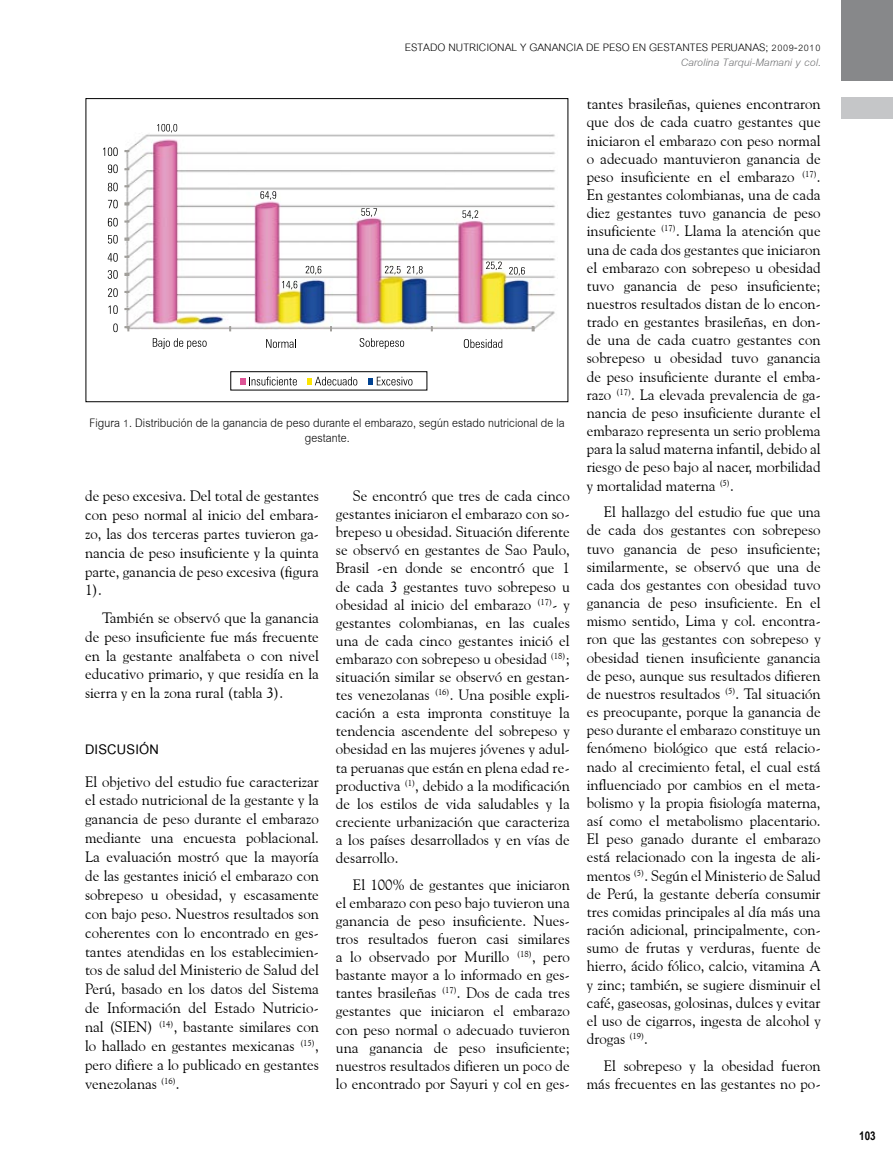
<style>
.page{position:relative;width:893px;height:1174px;background:#fff}
.page>*{position:absolute;margin:0;border:0;box-sizing:border-box;transform-origin:0 0}
.t1{font:700 20.25px "Cordia UPC";letter-spacing:.01em;color:#000}
.t2{font:18px/15px "Cordia UPC";letter-spacing:.005em;color:#000;text-align:center;scale:.9 1}
.t3{font:15.75px "Cordia UPC";color:#000}
.t4{font:italic 15.75px "Cordia UPC";color:#707173}
.t5{font:15px/18.1px "Goudy Old Style BT";color:#000;text-align:justify}
.t6{font:700 12px "Arial Narrow";color:#000}
</style>
<div class="page">
<div style="left:842px;top:0;width:51px;height:81px;background:#87888a"></div>
<div style="left:842px;top:98px;width:51px;height:21px;background:#c5c6c8"></div>
<div style="left:85px;top:98px;width:483px;height:304px;border:1px solid #000"></div>
<img style="left:126px;top:132px;width:430px;height:198px">
<svg style="left:113px;top:323px;width:5px;height:9px"></svg>
<svg style="left:108px;top:305px;width:10px;height:9px"></svg>
<svg style="left:108px;top:288px;width:10px;height:9px"></svg>
<svg style="left:108px;top:270px;width:10px;height:9px"></svg>
<svg style="left:108px;top:253px;width:10px;height:9px"></svg>
<svg style="left:108px;top:235px;width:10px;height:8px"></svg>
<svg style="left:108px;top:218px;width:10px;height:8px"></svg>
<svg style="left:108px;top:200px;width:10px;height:8px"></svg>
<svg style="left:108px;top:183px;width:10px;height:8px"></svg>
<svg style="left:108px;top:164px;width:10px;height:9px"></svg>
<svg style="left:103px;top:147px;width:15px;height:9px"></svg>
<svg style="left:125px;top:326px;width:4px;height:5px"></svg>
<svg style="left:153px;top:338px;width:54px;height:11px"></svg>
<svg style="left:266px;top:339px;width:30px;height:9px"></svg>
<svg style="left:360px;top:338px;width:44px;height:11px"></svg>
<svg style="left:464px;top:339px;width:38px;height:9px"></svg>
<svg style="left:157px;top:124px;width:20px;height:8px"></svg>
<svg style="left:260px;top:191px;width:16px;height:9px"></svg>
<svg style="left:361px;top:208px;width:16px;height:9px"></svg>
<svg style="left:462px;top:210px;width:16px;height:9px"></svg>
<svg style="left:282px;top:281px;width:15px;height:8px"></svg>
<svg style="left:385px;top:266px;width:16px;height:8px"></svg>
<svg style="left:486px;top:262px;width:16px;height:8px"></svg>
<svg style="left:306px;top:266px;width:15px;height:8px"></svg>
<svg style="left:407px;top:266px;width:16px;height:8px"></svg>
<svg style="left:509px;top:267px;width:16px;height:8px"></svg>
<svg style="left:240px;top:376px;width:57px;height:9px"></svg>
<svg style="left:307px;top:377px;width:50px;height:8px"></svg>
<svg style="left:368px;top:377px;width:44px;height:8px"></svg>
<div style="left:231px;top:371px;width:196px;height:19px;border:1px solid #000"></div>
<p class="t3" style="left:405px;top:36px;width:14px">Estado</p>
<p class="t3" style="left:448px;top:36px;width:35px">nutricional</p>
<p class="t3" style="left:520px;top:36px;width:17px">y ganancia</p>
<p class="t3" style="left:586px;top:36px;width:24px">de peso</p>
<p class="t3" style="left:633px;top:36px;width:25px">en gestantes</p>
<p class="t3" style="left:711px;top:36px;width:28px">peruanas</p>
<p class="t3" style="left:766px;top:36px;width:57px">; 2009-2010</p>
<p class="t4" style="left:681px;top:51px;width:142px">Carolina Tarqui-Mamani y col.</p>
<p class="t2" style="left:90px;top:416px;width:530px">Figura 1. Distribución de la ganancia de peso durante el embarazo, según estado nutricional de la gestante.</p>
<p class="t5" style="left:85px;top:486px;width:235px;line-height:18.9px">de peso excesiva. Del total de gestantes con peso normal al inicio del embara&shy;zo, las dos terceras partes tuvieron ga&shy;nancia de peso insuficiente y la quinta parte, ganancia de peso excesiva (figura 1).</p>
<p class="t5" style="left:85px;top:608px;width:235px;line-height:18.9px;text-indent:17px">También se observó que la ganancia de peso insuficiente fue más frecuente en la gestante analfabeta o con nivel educativo primario, y que residía en la sierra y en la zona rural (tabla 3).</p>
<h1 class="t1" style="left:85px;top:736px;width:75px">DISCUSIÓN</h1>
<p class="t5" style="left:85px;top:771px;width:235px;line-height:18.9px">El objetivo del estudio fue caracterizar el estado nutricional de la gestante y la ganancia de peso durante el embarazo mediante una encuesta poblacional.<br>La evaluación mostró que la mayoría de las gestantes inició el embarazo con sobrepeso u obesidad, y escasamente con bajo peso. Nuestros resultados son coherentes con lo encontrado en ges&shy;tantes atendidas en los establecimien&shy;tos de salud del Ministerio de Salud del Perú, basado en los datos del Sistema de Información del Estado Nutricio&shy;nal (SIEN) <sup>(14)</sup>, bastante similares con lo hallado en gestantes mexicanas <sup>(15)</sup>, pero difiere a lo publicado en gestantes venezolanas <sup>(16)</sup>.</p>
<p class="t5" style="left:336px;top:486px;width:235px;text-indent:17px">Se encontró que tres de cada cinco gestantes iniciaron el embarazo con so&shy;brepeso u obesidad. Situación diferente se observó en gestantes de Sao Paulo, Brasil -en donde se encontró que 1 de cada 3 gestantes tuvo sobrepeso u obesidad al inicio del embarazo <sup>(17)</sup>- y gestantes colombianas, en las cuales una de cada cinco gestantes inició el embarazo con sobrepeso u obesidad <sup>(18)</sup>; situación similar se observó en gestan&shy;tes venezolanas <sup>(16)</sup>. Una posible expli&shy;cación a esta impronta constituye la tendencia ascendente del sobrepeso y obesidad en las mujeres jóvenes y adul&shy;ta peruanas que están en plena edad re&shy;productiva <sup>(1)</sup>, debido a la modificación de los estilos de vida saludables y la creciente urbanización que caracteriza a los países desarrollados y en vías de desarrollo.</p>
<p class="t5" style="left:336px;top:875px;width:235px;text-indent:17px">El 100% de gestantes que iniciaron el embarazo con peso bajo tuvieron una ganancia de peso insuficiente. Nues&shy;tros resultados fueron casi similares a lo observado por Murillo <sup>(18)</sup>, pero bastante mayor a lo informado en ges&shy;tantes brasileñas <sup>(17)</sup>. Dos de cada tres gestantes que iniciaron el embarazo con peso normal o adecuado tuvieron una ganancia de peso insuficiente; nuestros resultados difieren un poco de lo encontrado por Sayuri y col en ges-</p>
<p class="t5" style="left:587px;top:95px;width:235px">tantes brasileñas, quienes encontraron que dos de cada cuatro gestantes que iniciaron el embarazo con peso normal o adecuado mantuvieron ganancia de peso insuficiente en el embarazo <sup>(17)</sup>.<br>En gestantes colombianas, una de cada diez gestantes tuvo ganancia de peso insuficiente <sup>(17)</sup>. Llama la atención que una de cada dos gestantes que iniciaron el embarazo con sobrepeso u obesidad tuvo ganancia de peso insuficiente; nuestros resultados distan de lo encon&shy;trado en gestantes brasileñas, en don&shy;de una de cada cuatro gestantes con sobrepeso u obesidad tuvo ganancia de peso insuficiente durante el emba&shy;razo <sup>(17)</sup>. La elevada prevalencia de ga&shy;nancia de peso insuficiente durante el embarazo representa un serio problema para la salud materna infantil, debido al riesgo de peso bajo al nacer, morbilidad y mortalidad materna <sup>(5)</sup>.</p>
<p class="t5" style="left:587px;top:503px;width:235px;text-indent:17px">El hallazgo del estudio fue que una de cada dos gestantes con sobrepeso tuvo ganancia de peso insuficiente; similarmente, se observó que una de cada dos gestantes con obesidad tuvo ganancia de peso insuficiente. En el mismo sentido, Lima y col. encontra&shy;ron que las gestantes con sobrepeso y obesidad tienen insuficiente ganancia de peso, aunque sus resultados difieren de nuestros resultados <sup>(5)</sup>. Tal situación es preocupante, porque la ganancia de peso durante el embarazo constituye un fenómeno biológico que está relacio&shy;nado al crecimiento fetal, el cual está influenciado por cambios en el meta&shy;bolismo y la propia fisiología materna, así como el metabolismo placentario.<br>El peso ganado durante el embarazo está relacionado con la ingesta de ali&shy;mentos <sup>(5)</sup>. Según el Ministerio de Salud de Perú, la gestante debería consumir tres comidas principales al día más una ración adicional, principalmente, con&shy;sumo de frutas y verduras, fuente de hierro, ácido fólico, calcio, vitamina A y zinc; también, se sugiere disminuir el café, gaseosas, golosinas, dulces y evitar el uso de cigarros, ingesta de alcohol y drogas <sup>(19)</sup>.</p>
<p class="t5" style="left:587px;top:1056px;width:235px;text-align:right">El sobrepeso y la obesidad fueron más frecuentes en las gestantes no po-</p>
<p class="t6" style="left:859px;top:1126px;width:18px">103</p>
</div>
